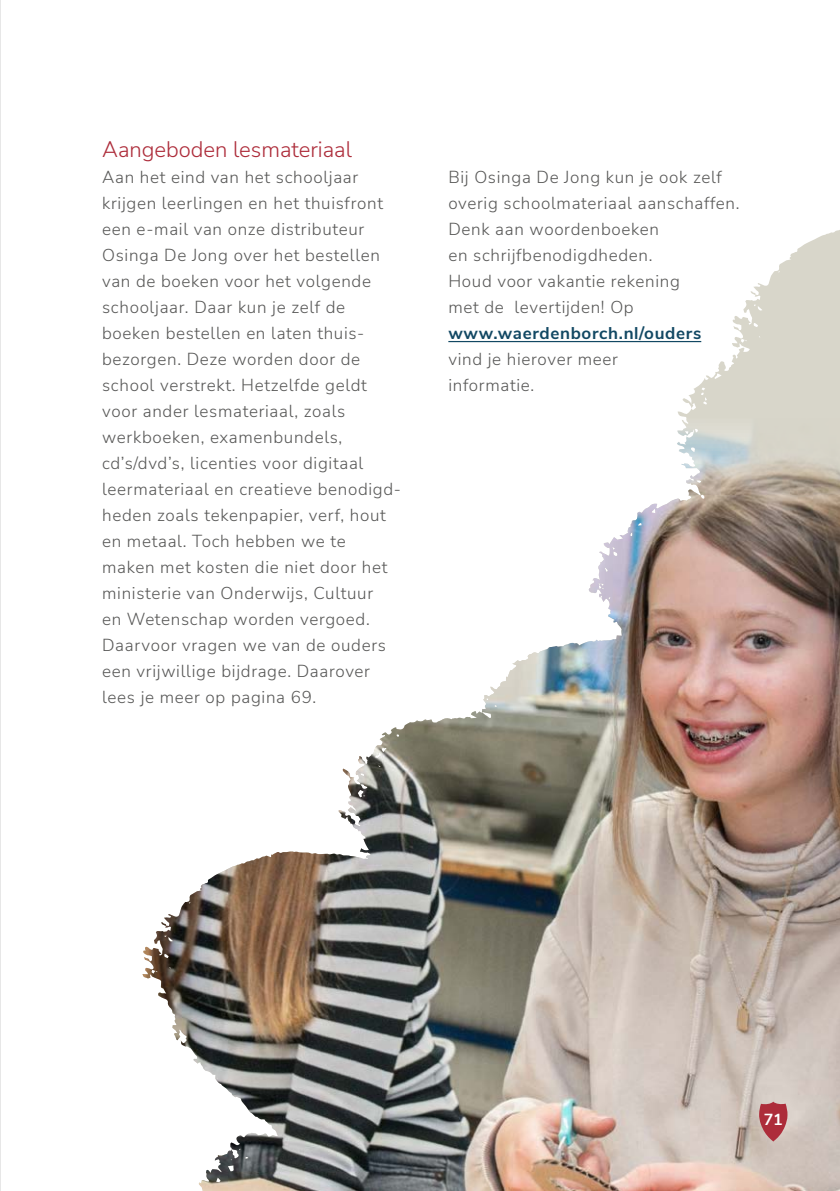
<style>
.page{position:relative;width:840px;height:1191px;background:#fff}
.page>*{position:absolute;margin:0;border:0;box-sizing:border-box;transform-origin:0 0}
.t1{font:300 22px "Nunito Sans";color:#ad2c3a}
.t2{font:300 17px/26px "Nunito Sans";letter-spacing:.04em;color:#575756}
.t3{font:700 17px "Nunito Sans";letter-spacing:.04em;color:#124863}
.t4{font:700 16px "Nunito Sans";color:#fff}
</style>
<div class="page">
<img style="left:142px;top:230px;width:697px;height:961px">
<hr style="left:448px;top:341px;width:253px;height:1px;background:#124863">
<svg style="left:758px;top:1101px;width:29px;height:40px"></svg>
<hr style="left:0;top:0;width:1px;height:1191px;background:#d0d0d0">
<p class="t1" style="left:102px;top:134px;width:251px">Aangeboden lesmateriaal</p>
<p class="t2" style="left:102px;top:163px;width:300px">Aan het eind van het schooljaar krijgen leerlingen en het thuisfront een e-mail van onze distributeur<br>Osinga De Jong over het bestellen van de boeken voor het volgende schooljaar. Daar kun je zelf de boeken bestellen en laten thuis&shy;bezorgen. Deze worden door de school verstrekt. Hetzelfde geldt voor ander lesmateriaal, zoals werkboeken, examenbundels, cd’s/dvd’s, licenties voor digitaal leermateriaal en creatieve benodigd&shy;heden zoals tekenpapier, verf, hout en metaal. Toch hebben we te maken met kosten die niet door het ministerie van Onderwijs, Cultuur<br>en Wetenschap worden vergoed.<br>Daarvoor vragen we van de ouders een vrijwillige bijdrage. Daarover lees je meer op pagina 69.</p>
<p class="t2" style="left:448px;top:163px;width:292px">Bij Osinga De Jong kun je ook zelf overig schoolmateriaal aanschaffen.<br>Denk aan woordenboeken<br>en schrijfbenodigdheden.<br>Houd voor vakantie rekening<br>met de levertijden! Op</p>
<p class="t3" style="left:448px;top:320px;width:254px">www.waerdenborch.nl/ouders</p>
<p class="t2" style="left:448px;top:345px;width:171px">vind je hierover meer informatie.</p>
<p class="t4" style="left:763px;top:1107px;width:21px">71</p>
</div>
